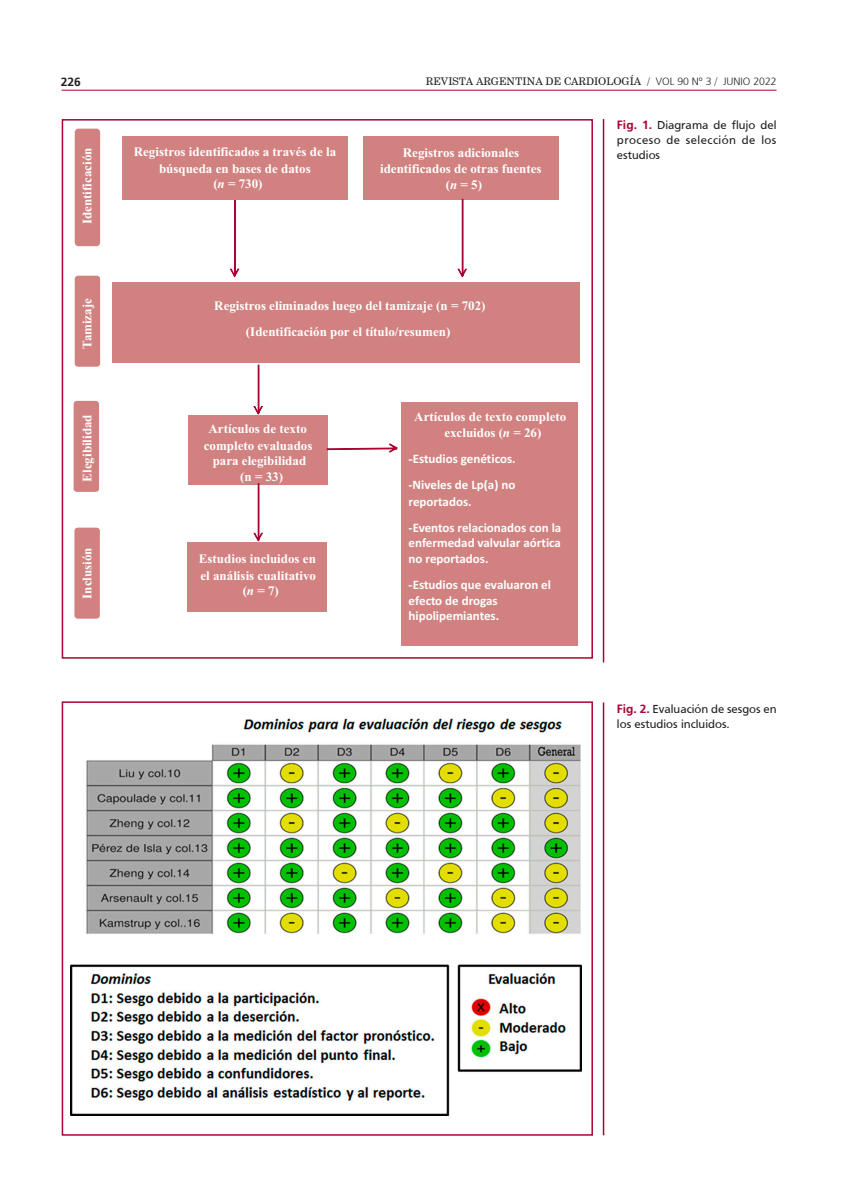
<style>
.page{position:relative;width:851px;height:1191px;background:#fff}
.page>*{position:absolute;margin:0;border:0;box-sizing:border-box;transform-origin:0 0}
.t1{font:700 13.05px/15.9px "Times New Roman";color:#fff;text-align:center}
.t2{font:700 13.05px/26px "Calibri";color:#fff}
.epigrafe_horizontal{font:12px/15px "Frutiger";color:#231f20;text-align:justify}
.t3{font:700 12px "Frutiger";color:#231f20}
.t4{font:10.5px "Century Schoolbook BT";color:#231f20}
.s1{font-family:"Frutiger";font-weight:300}
.s2{font-style:italic}
.s3{font-family:"Times New Roman"}
.s4{font-weight:700;color:#ab0333}
</style>
<div class="page">
<hr style="left:62px;top:90px;width:714px;height:1px;background:#ab0333">
<div style="left:401px;top:402px;width:176px;height:244px;background:#d1817f"></div>
<div style="left:189px;top:415px;width:139px;height:69px;background:#d1817f"></div>
<div style="left:187px;top:542px;width:139px;height:70px;background:#d1817f"></div>
<div style="left:113px;top:282px;width:467px;height:81px;background:#d1817f"></div>
<div style="left:363px;top:137px;width:196px;height:63px;background:#d1817f"></div>
<svg style="left:230px;top:199px;width:9px;height:78px"></svg>
<svg style="left:458px;top:199px;width:8px;height:78px"></svg>
<svg style="left:254px;top:483px;width:8px;height:58px"></svg>
<svg style="left:327px;top:443px;width:70px;height:9px"></svg>
<svg style="left:254px;top:365px;width:8px;height:49px"></svg>
<div style="left:75px;top:129px;width:25px;height:117px;background:#d1817f;border-radius:4px"></div>
<div style="left:75px;top:276px;width:25px;height:91px;background:#d1817f;border-radius:3px"></div>
<div style="left:74px;top:401px;width:25px;height:91px;background:#d1817f;border-radius:3px"></div>
<div style="left:74px;top:527px;width:26px;height:91px;background:#d1817f;border-radius:3px"></div>
<div style="left:122px;top:136px;width:226px;height:63px;background:#d1817f"></div>
<div style="left:62px;top:119px;width:531px;height:539px;border:2px solid #ab0333"></div>
<img style="left:71px;top:718px;width:510px;height:397px">
<div style="left:62px;top:701px;width:531px;height:434px;border:2px solid #ab0333"></div>
<hr style="left:602px;top:702px;width:2px;height:433px;background:#ab0333">
<hr style="left:602px;top:119px;width:2px;height:543px;background:#ab0333">
<p class="t3" style="left:61px;top:75px;width:22px">226</p>
<p class="t4" style="left:426px;top:75px;width:352px">REVISTA ARGENTINA DE CARDIOLOGÍA / <span class="s1">VOL 90 Nº 3</span> / <span class="s1">JUNIO 2022</span></p>
<p class="t1" style="left:80px;top:224px;width:78px;rotate:-90deg">Identificación</p>
<p class="t1" style="left:80px;top:349px;width:52px;rotate:-90deg">Tamizaje</p>
<p class="t1" style="left:80px;top:481px;width:69px;rotate:-90deg">Elegibilidad</p>
<p class="t1" style="left:80px;top:598px;width:53px;rotate:-90deg">Inclusión</p>
<p class="t1" style="left:134px;top:145px;width:204px">Registros identificados a través de la búsqueda en bases de datos<br>(<span class="s2">n</span> = 730)</p>
<p class="t1" style="left:380px;top:146px;width:163px">Registros adicionales identificados de otras fuentes (<span class="s2">n</span> =5)</p>
<p class="t1" style="left:214px;top:293px;width:273px;line-height:26.8px">Registros eliminados luego del tamizaje (n = 702) (Identificación por el título/resumen)</p>
<p class="t1" style="left:204px;top:422px;width:110px">Artículos de texto completo evaluados para elegibilidad<br>(n = 33)</p>
<p class="t1" style="left:199px;top:552px;width:119px">Estudios incluidos en el análisis cualitativo (<span class="s2">n</span> =7)</p>
<p class="t1" style="left:414px;top:410px;width:153px">Artículos de texto completo excluidos (<span class="s2">n</span> = 26)</p>
<p class="t2" style="left:408px;top:447px;width:109px"><span class="s3">-</span>Estudios genéticos. -Niveles de Lp(a) no</p>
<p class="t2" style="left:408px;top:489px;width:154px">reportados.<br>-Eventos relacionados con la</p>
<p class="t2" style="left:408px;top:535px;width:154px;line-height:16.2px">enfermedad valvular aórtica no reportados.</p>
<p class="t2" style="left:408px;top:578px;width:144px;line-height:15.5px">-Estudios que evaluaron el efecto de drogas hipolipemiantes.</p>
<p class="epigrafe_horizontal" style="left:617px;top:117px;width:161px"><span class="s4">Fig. 1.</span> Diagrama de flujo del proceso de selección de los estudios</p>
<p class="epigrafe_horizontal" style="left:617px;top:701px;width:161px"><span class="s4">Fig. 2.</span> Evaluación de sesgos en los estudios incluidos.</p>
</div>
